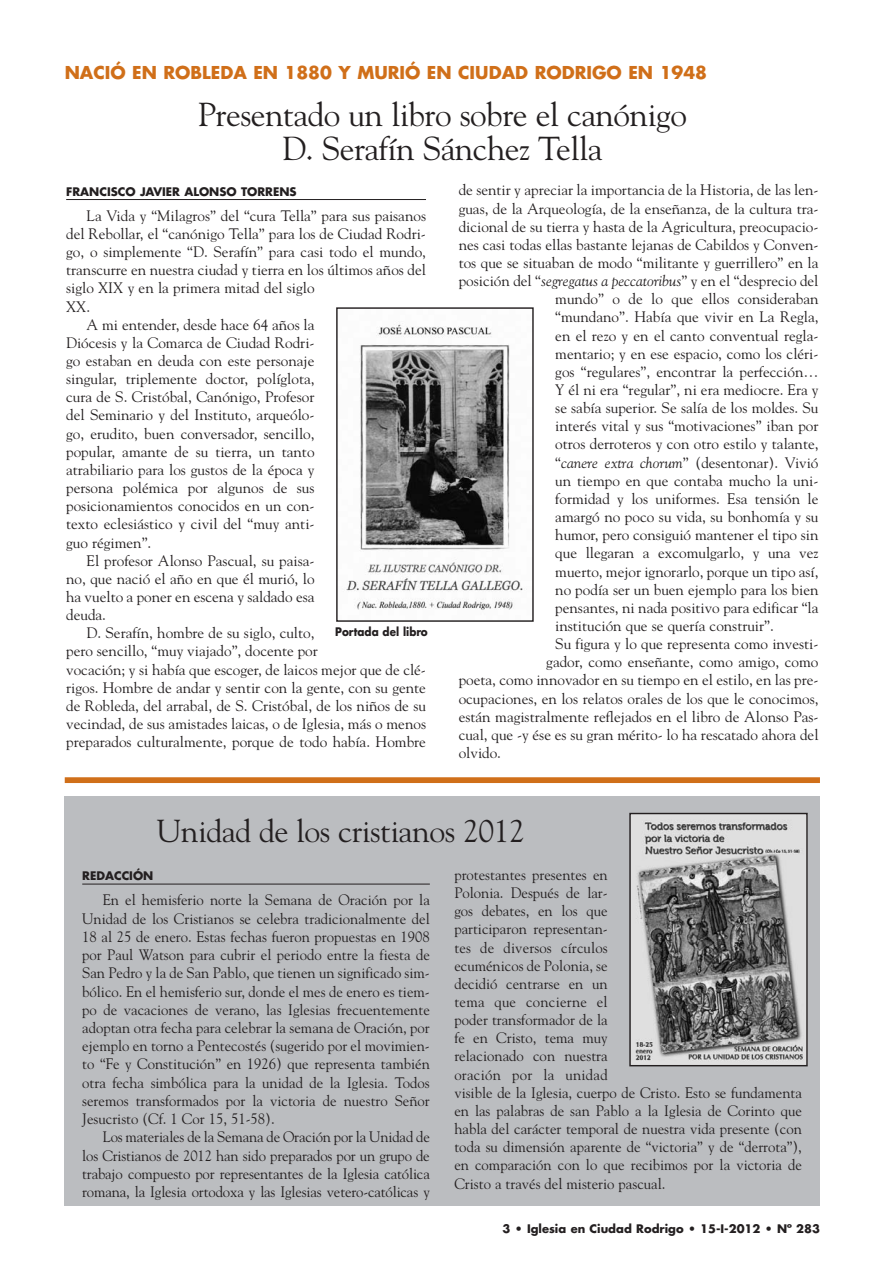
<style>
.page{position:relative;width:893px;height:1266px;background:#fff}
.page>*{position:absolute;margin:0;border:0;box-sizing:border-box;transform-origin:0 0}
.t1{font:33.15px/34.5px "Goudy";letter-spacing:-.015em;color:#231f20;text-align:center}
.t2{font:31.65px "Goudy";letter-spacing:-.015em;color:#231f20}
.t3{font:700 17.25px "Futura";color:#d06f19}
.t4{font:15.15px/18.1px "Goudy";color:#231f20;text-align:justify}
.t5{font:700 11.55px "Futura";color:#231f20}
.t6{font:700 11.55px "Futura";color:#231f20;scale:.9 1}
.s1{font-style:italic}
</style>
<div class="page">
<hr style="left:66px;top:199px;width:360px;height:1px;background:#231f20">
<img style="left:346px;top:324px;width:177px;height:286px">
<div style="left:336px;top:307px;width:198px;height:314px;border:1px solid #231f20"></div>
<div style="left:65px;top:777px;width:755px;height:6px;background:#d06f19"></div>
<div style="left:65px;top:796px;width:755px;height:409px;background:#bbbdc0"></div>
<hr style="left:82px;top:883px;width:348px;height:1px;background:#231f20">
<img style="left:631px;top:814px;width:175px;height:250px">
<div style="left:629px;top:812px;width:179px;height:254px;border:1px solid #231f20"></div>
<p class="t3" style="left:65px;top:65px;width:644px">NACIÓ EN ROBLEDA EN 1880 Y MURIÓ EN CIUDAD RODRIGO EN 1948</p>
<h1 class="t1" style="left:198px;top:99px;width:491px">Presentado un libro sobre el canónigo<br>D. Serafín Sánchez Tella</h1>
<p class="t5" style="left:66px;top:186px;width:232px">FRANCISCO JAVIER ALONSO TORRENS</p>
<p class="t4" style="left:87px;top:208px;width:341px">La Vida y “Milagros” del “cura Tella” para sus paisanos</p>
<p class="t4" style="left:66px;top:226px;width:361px">del Rebollar, el “canónigo Tella” para los de Ciudad Rodri-</p>
<p class="t4" style="left:66px;top:244px;width:361px">go, o simplemente “D. Serafín” para casi todo el mundo,</p>
<p class="t4" style="left:66px;top:262px;width:361px">transcurre en nuestra ciudad y tierra en los últimos años del</p>
<p class="t4" style="left:66px;top:280px;width:250px">siglo XIX y en la primera mitad del siglo</p>
<p class="t4" style="left:66px;top:298px;width:25px">XX.</p>
<p class="t4" style="left:87px;top:316px;width:229px">A mi entender, desde hace 64 años la</p>
<p class="t4" style="left:66px;top:335px;width:250px">Diócesis y la Comarca de Ciudad Rodri-</p>
<p class="t4" style="left:66px;top:353px;width:250px">go estaban en deuda con este personaje</p>
<p class="t4" style="left:66px;top:371px;width:250px">singular, triplemente doctor, políglota,</p>
<p class="t4" style="left:66px;top:389px;width:250px">cura de S. Cristóbal, Canónigo, Profesor</p>
<p class="t4" style="left:66px;top:407px;width:250px">del Seminario y del Instituto, arqueólo-</p>
<p class="t4" style="left:66px;top:425px;width:250px">go, erudito, buen conversador, sencillo,</p>
<p class="t4" style="left:66px;top:443px;width:250px">popular, amante de su tierra, un tanto</p>
<p class="t4" style="left:66px;top:462px;width:250px">atrabiliario para los gustos de la época y</p>
<p class="t4" style="left:66px;top:480px;width:250px">persona polémica por algunos de sus</p>
<p class="t4" style="left:66px;top:498px;width:250px">posicionamientos conocidos en un con-</p>
<p class="t4" style="left:66px;top:516px;width:250px">texto eclesiástico y civil del “muy anti-</p>
<p class="t4" style="left:66px;top:534px;width:87px">guo régimen”.</p>
<p class="t4" style="left:87px;top:552px;width:229px">El profesor Alonso Pascual, su paisa-</p>
<p class="t4" style="left:66px;top:570px;width:250px">no, que nació el año en que él murió, lo</p>
<p class="t4" style="left:66px;top:589px;width:250px">ha vuelto a poner en escena y saldado esa</p>
<p class="t4" style="left:66px;top:607px;width:41px">deuda.</p>
<p class="t4" style="left:87px;top:625px;width:229px">D. Serafín, hombre de su siglo, culto,</p>
<p class="t4" style="left:66px;top:643px;width:253px">pero sencillo, “muy viajado”, docente por</p>
<p class="t4" style="left:66px;top:661px;width:361px">vocación; y si había que escoger, de laicos mejor que de clé-</p>
<p class="t4" style="left:66px;top:679px;width:361px">rigos. Hombre de andar y sentir con la gente, con su gente</p>
<p class="t4" style="left:66px;top:697px;width:361px">de Robleda, del arrabal, de S. Cristóbal, de los niños de su</p>
<p class="t4" style="left:66px;top:716px;width:361px">vecindad, de sus amistades laicas, o de Iglesia, más o menos</p>
<p class="t4" style="left:66px;top:734px;width:361px">preparados culturalmente, porque de todo había. Hombre</p>
<p class="t6" style="left:335px;top:626px;width:104px">Portada del libro</p>
<p class="t4" style="left:459px;top:182px;width:361px">de sentir y apreciar la importancia de la Historia, de las len-</p>
<p class="t4" style="left:459px;top:200px;width:361px">guas, de la Arqueología, de la enseñanza, de la cultura tra-</p>
<p class="t4" style="left:459px;top:218px;width:361px">dicional de su tierra y hasta de la Agricultura, preocupacio-</p>
<p class="t4" style="left:459px;top:237px;width:361px">nes casi todas ellas bastante lejanas de Cabildos y Conven-</p>
<p class="t4" style="left:459px;top:255px;width:361px">tos que se situaban de modo “militante y guerrillero” en la</p>
<p class="t4" style="left:459px;top:273px;width:361px">posición del “<span class="s1">segregatus a peccatoribus</span>” y en el “desprecio del</p>
<p class="t4" style="left:555px;top:291px;width:265px">mundo” o de lo que ellos consideraban</p>
<p class="t4" style="left:555px;top:309px;width:265px">“mundano”. Había que vivir en La Regla,</p>
<p class="t4" style="left:555px;top:327px;width:265px">en el rezo y en el canto conventual regla-</p>
<p class="t4" style="left:555px;top:345px;width:265px">mentario; y en ese espacio, como los cléri-</p>
<p class="t4" style="left:555px;top:364px;width:265px">gos “regulares”, encontrar la perfección…</p>
<p class="t4" style="left:555px;top:382px;width:265px">Y él ni era “regular”, ni era mediocre. Era y</p>
<p class="t4" style="left:555px;top:400px;width:265px">se sabía superior. Se salía de los moldes. Su</p>
<p class="t4" style="left:555px;top:418px;width:265px">interés vital y sus “motivaciones” iban por</p>
<p class="t4" style="left:555px;top:436px;width:265px">otros derroteros y con otro estilo y talante,</p>
<p class="t4" style="left:555px;top:454px;width:265px">“<span class="s1">canere extra chorum</span>” (desentonar). Vivió</p>
<p class="t4" style="left:555px;top:472px;width:265px">un tiempo en que contaba mucho la uni-</p>
<p class="t4" style="left:555px;top:491px;width:265px">formidad y los uniformes. Esa tensión le</p>
<p class="t4" style="left:555px;top:509px;width:265px">amargó no poco su vida, su bonhomía y su</p>
<p class="t4" style="left:555px;top:527px;width:265px">humor, pero consiguió mantener el tipo sin</p>
<p class="t4" style="left:555px;top:545px;width:265px">que llegaran a excomulgarlo, y una vez</p>
<p class="t4" style="left:555px;top:563px;width:265px">muerto, mejor ignorarlo, porque un tipo así,</p>
<p class="t4" style="left:555px;top:581px;width:265px">no podía ser un buen ejemplo para los bien</p>
<p class="t4" style="left:555px;top:599px;width:265px">pensantes, ni nada positivo para edificar “la</p>
<p class="t4" style="left:555px;top:618px;width:220px">institución que se quería construir”.</p>
<p class="t4" style="left:555px;top:636px;width:265px">Su figura y lo que representa como investi-</p>
<p class="t4" style="left:546px;top:654px;width:274px">gador, como enseñante, como amigo, como</p>
<p class="t4" style="left:459px;top:672px;width:361px">poeta, como innovador en su tiempo en el estilo, en las pre-</p>
<p class="t4" style="left:459px;top:690px;width:361px">ocupaciones, en los relatos orales de los que le conocimos,</p>
<p class="t4" style="left:459px;top:708px;width:361px">están magistralmente reflejados en el libro de Alonso Pas-</p>
<p class="t4" style="left:459px;top:726px;width:361px">cual, que -y ése es su gran mérito- lo ha rescatado ahora del</p>
<p class="t4" style="left:459px;top:745px;width:44px">olvido.</p>
<h2 class="t2" style="left:157px;top:818px;width:370px">Unidad de los cristianos 2012</h2>
<p class="t5" style="left:82px;top:870px;width:73px">REDACCIÓN</p>
<p class="t4" style="left:82px;top:892px;width:349px;text-indent:20px">En el hemisferio norte la Semana de Oración por la Unidad de los Cristianos se celebra tradicionalmente del 18 al 25 de enero. Estas fechas fueron propuestas en 1908 por Paul Watson para cubrir el periodo entre la fiesta de San Pedro y la de San Pablo, que tienen un significado sim&shy;bólico. En el hemisferio sur, donde el mes de enero es tiem&shy;po de vacaciones de verano, las Iglesias frecuentemente adoptan otra fecha para celebrar la semana de Oración, por ejemplo en torno a Pentecostés (sugerido por el movimien&shy;to “Fe y Constitución” en 1926) que representa también otra fecha simbólica para la unidad de la Iglesia. Todos seremos transformados por la victoria de nuestro Señor Jesucristo (Cf. 1 Cor 15, 51-58).</p>
<p class="t4" style="left:82px;top:1129px;width:349px;text-indent:20px">Los materiales de la Semana de Oración por la Unidad de los Cristianos de 2012 han sido preparados por un grupo de trabajo compuesto por representantes de la Iglesia católica romana, la Iglesia ortodoxa y las Iglesias vetero-católicas y</p>
<p class="t4" style="left:454px;top:866px;width:349px;text-align:left">protestantes presentes en<br>Polonia. Después de lar-<br>gos debates, en los que<br>participaron representan-<br>tes de diversos círculos<br>ecuménicos de Polonia, se<br>decidió centrarse en un<br>tema que concierne el<br>poder transformador de la<br>fe en Cristo, tema muy<br>relacionado con nuestra<br>oración por la unidad<br>visible de la Iglesia, cuerpo de Cristo. Esto se fundamenta en las palabras de san Pablo a la Iglesia de Corinto que habla del carácter temporal de nuestra vida presente (con toda su dimensión aparente de “victoria” y de “derrota”), en comparación con lo que recibimos por la victoria de Cristo a través del misterio pascual.</p>
<p class="t5" style="left:503px;top:1223px;width:319px">3 • Iglesia en Ciudad Rodrigo • 15-I-2012 • Nº 283</p>
</div>
